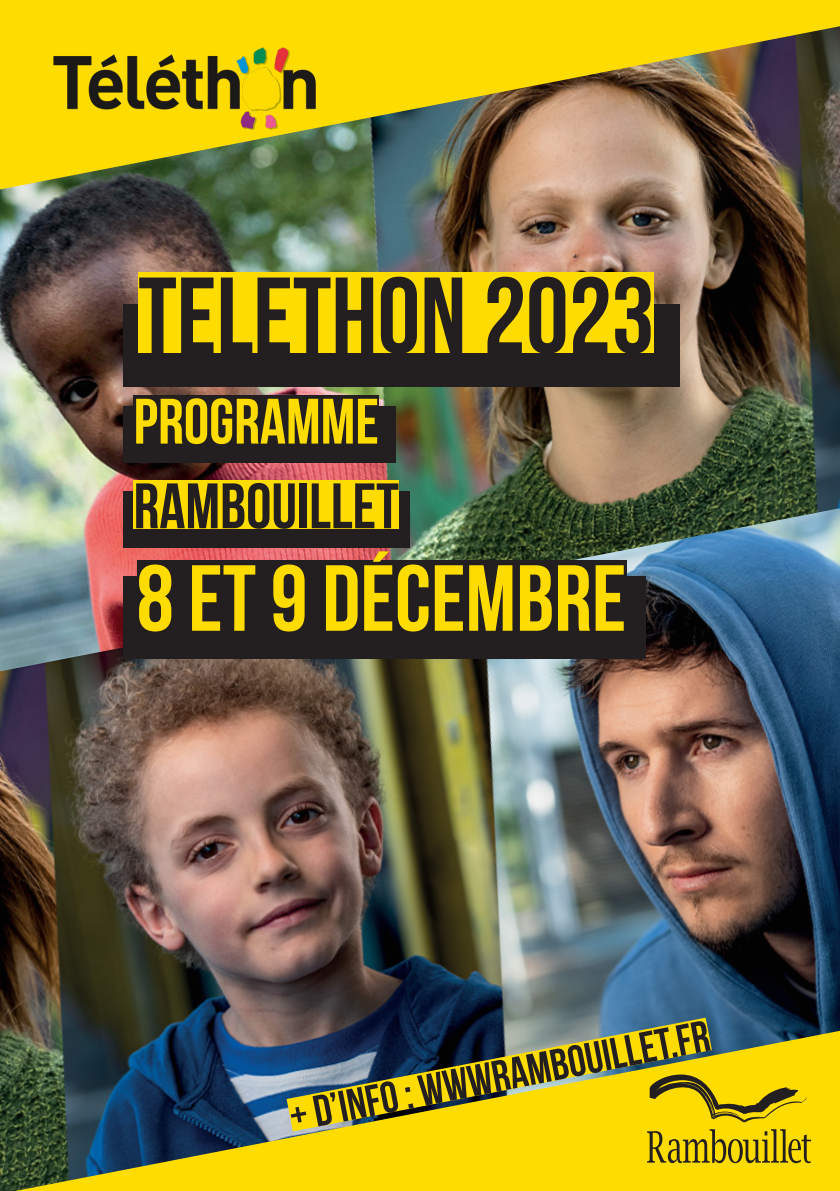
<style>
.page{position:relative;width:840px;height:1191px;background:#fff}
.page>*{position:absolute;margin:0;border:0;box-sizing:border-box;transform-origin:0 0}
.t1{font:700 108px "Bebas Neue";color:#231f20}
.t2{font:700 93.6px "Bebas Neue";color:#ffdc00}
.t3{font:700 64px "Bebas Neue";color:#231f20}
.t4{font:700 64px "Bebas Neue";color:#ffdc00}
.t5{font:700 44px "Bebas Neue";color:#231f20}
</style>
<div class="page">
<img style="left:0;top:189px;width:839px;height:319px">
<img style="left:0;top:508px;width:839px;height:683px">
<img style="left:0;top:0;width:839px;height:189px">
<svg style="left:15px;top:1030px;width:824px;height:161px;background:#96932c"></svg>
<div style="left:123px;top:304px;width:556px;height:83px;background:#231f20"></div>
<div style="left:138px;top:272px;width:516px;height:81px;background:#ffdc00"></div>
<div style="left:123px;top:406px;width:272px;height:57px;background:#231f20"></div>
<div style="left:133px;top:395px;width:246px;height:48px;background:#231f20"></div>
<div style="left:123px;top:491px;width:286px;height:56px;background:#231f20"></div>
<div style="left:133px;top:480px;width:266px;height:48px;background:#ffdc00"></div>
<img style="left:42px;top:32px;width:286px;height:107px">
<svg style="left:646px;top:1129px;width:164px;height:34px;background:#bda309"></svg>
<svg style="left:711px;top:1074px;width:94px;height:48px;background:#d0b406"></svg>
<div style="left:123px;top:576px;width:522px;height:83px;background:#231f20"></div>
<div style="left:137px;top:560px;width:489px;height:71px;background:#231f20"></div>
<svg style="left:286px;top:1017px;width:425px;height:114px;background:#aba02b"></svg>
<p class="t1" style="left:138px;top:256px;width:517px">TELETHON 2023</p>
<p class="t4" style="left:133px;top:386px;width:247px">PROGRAMME</p>
<p class="t3" style="left:133px;top:471px;width:267px">RAMBOUILLET</p>
<p class="t2" style="left:137px;top:547px;width:491px">8 ET 9 DÉCEMBRE</p>
<p class="t5" style="left:285px;top:1092px;width:428px;rotate:-11deg">+ D’INFO : WWWRAMBOUILLET.FR</p>
</div>
